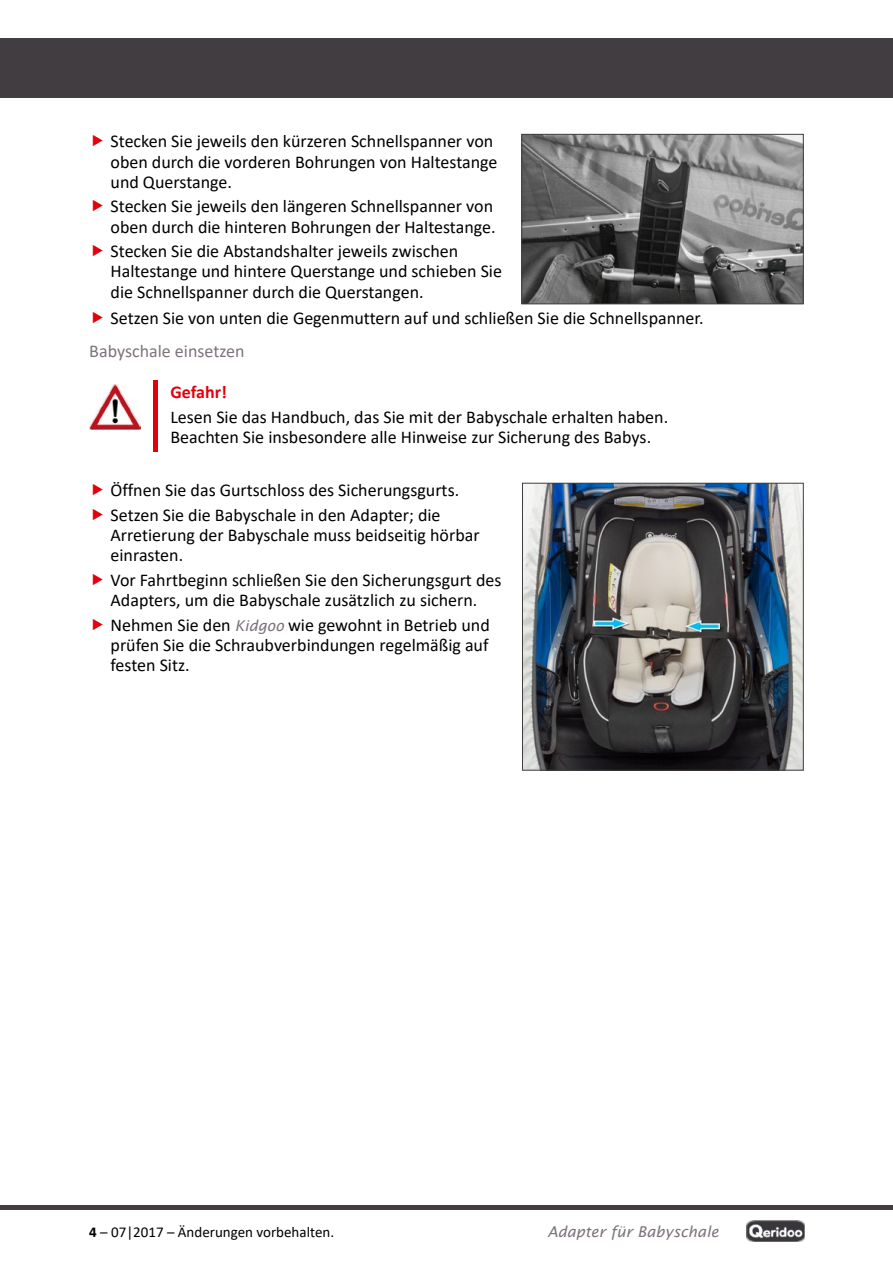
<style>
.page{position:relative;width:893px;height:1263px;background:#fff}
.page>*{position:absolute;margin:0;border:0;box-sizing:border-box;transform-origin:0 0}
.t1{font:18px/20.2px "Calibri";color:#000}
.t2{font:18px "Calibri";color:#7d737c}
.t3{font:700 18px "Calibri";color:#e3000b}
.t4{font:15px "Calibri";color:#000}
.t5{font:italic 15px "Lucida Sans";color:#7d737c}
.s1{font-family:"Lucida Sans";font-style:italic;font-size:15px;color:#7d737c}
.s2{font-weight:700}
</style>
<div class="page">
<div style="left:0;top:38px;width:893px;height:60px;background:#423d41"></div>
<div style="left:0;top:1205px;width:893px;height:5px;background:#423d41"></div>
<img style="left:746px;top:1220px;width:58px;height:22px">
<img style="left:523px;top:136px;width:279px;height:166px">
<div style="left:521px;top:134px;width:283px;height:170px;border:1px solid #423d41"></div>
<div style="left:153px;top:380px;width:5px;height:71px;background:#e3000b"></div>
<img style="left:89px;top:385px;width:51px;height:44px">
<img style="left:524px;top:485px;width:278px;height:283px">
<div style="left:522px;top:483px;width:282px;height:287px;border:1px solid #423d41"></div>
<p class="t1" style="left:111px;top:131px;width:389px">Stecken Sie jeweils den kürzeren Schnellspanner von oben durch die vorderen Bohrungen von Haltestange und Querstange.</p>
<p class="t1" style="left:111px;top:196px;width:387px">Stecken Sie jeweils den längeren Schnellspanner von oben durch die hinteren Bohrungen der Haltestange.</p>
<p class="t1" style="left:111px;top:241px;width:393px">Stecken Sie die Abstandshalter jeweils zwischen<br>Haltestange und hintere Querstange und schieben Sie die Schnellspanner durch die Querstangen.</p>
<p class="t1" style="left:111px;top:307px;width:595px">Setzen Sie von unten die Gegenmuttern auf und schließen Sie die Schnellspanner.</p>
<p class="t2" style="left:89px;top:339px;width:157px">Babyschale einsetzen</p>
<p class="t3" style="left:170px;top:379px;width:58px">Gefahr!</p>
<p class="t1" style="left:170px;top:406px;width:499px">Lesen Sie das Handbuch, das Sie mit der Babyschale erhalten haben.<br>Beachten Sie insbesondere alle Hinweise zur Sicherung des Babys.</p>
<p class="t1" style="left:111px;top:478px;width:350px;line-height:24.5px">Öffnen Sie das Gurtschloss des Sicherungsgurts.<br>Setzen Sie die Babyschale in den Adapter; die</p>
<p class="t1" style="left:111px;top:524px;width:371px">Arretierung der Babyschale muss beidseitig hörbar einrasten.</p>
<p class="t1" style="left:111px;top:569px;width:392px">Vor Fahrtbeginn schließen Sie den Sicherungsgurt des<br>Adapters, um die Babyschale zusätzlich zu sichern.</p>
<p class="t1" style="left:111px;top:614px;width:381px;text-align:justify">Nehmen Sie den <span class="s1">Kidgoo</span> wie gewohnt in Betrieb und prüfen Sie die Schraubverbindungen regelmäßig auf festen Sitz.</p>
<p class="t4" style="left:89px;top:1222px;width:246px"><span class="s2">4</span> – 07|2017 – Änderungen vorbehalten.</p>
<p class="t5" style="left:547px;top:1223px;width:173px">Adapter für Babyschale</p>
</div>
